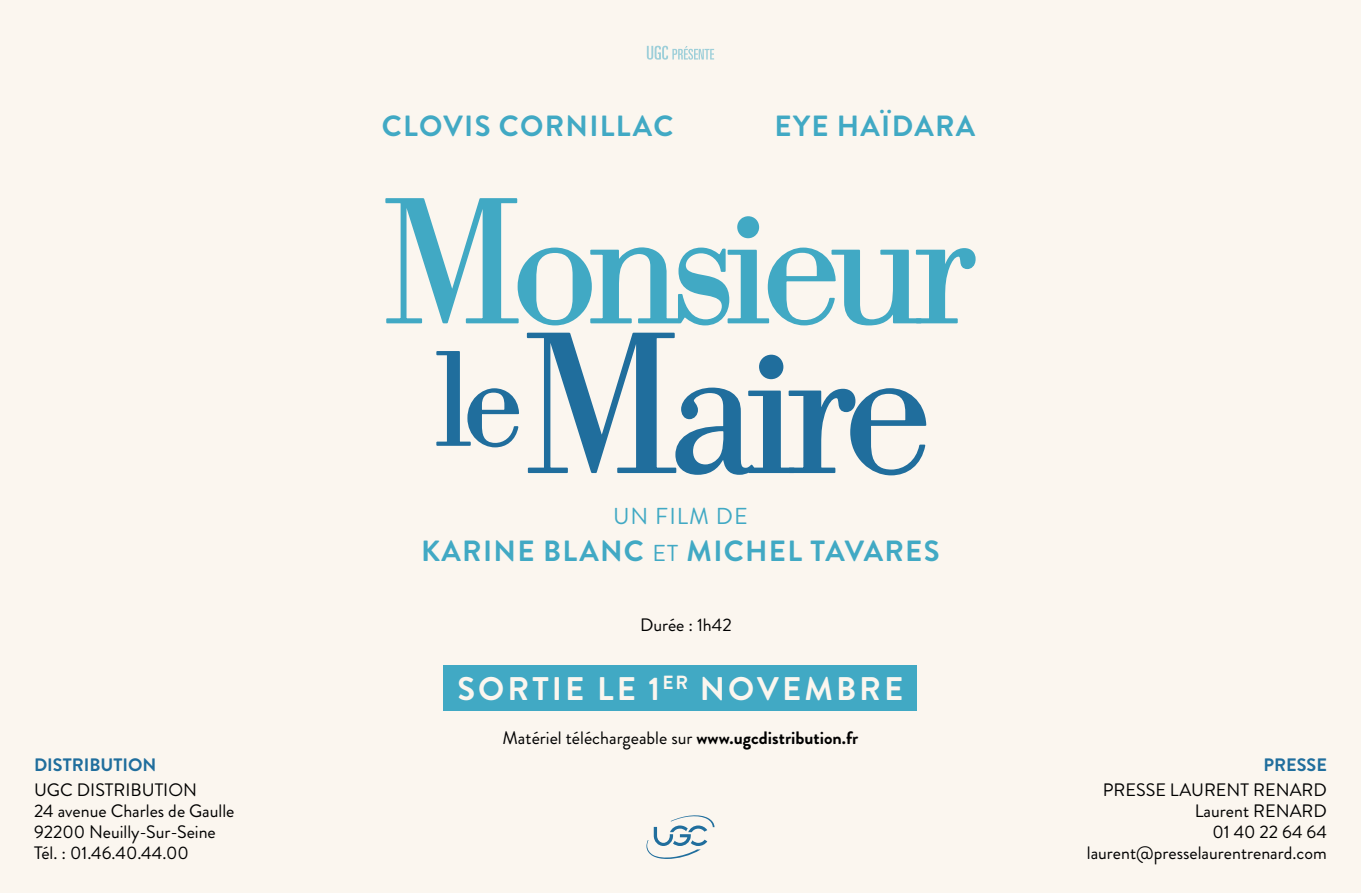
<style>
.page{position:relative;width:1361px;height:893px;background:#fbf6ef}
.page>*{position:absolute;margin:0;border:0;box-sizing:border-box;transform-origin:0 0}
.t1{font:700 32.7px "Brandon Grotesque";letter-spacing:.095em;color:#fbf6ef}
.t2{font:700 29.25px "Brandon Grotesque";letter-spacing:.045em;color:#41a9c4}
.t3{font:23.1px "Brandon Grotesque";letter-spacing:.045em;color:#41a9c4}
.t4{font:18px/21px "Brandon Grotesque";color:#000}
.t5{font:700 18px "Brandon Grotesque";color:#206e9d}
.s1{font-weight:400;font-size:23.1px}
.s2{font-weight:700}
</style>
<div class="page">
<div style="left:444px;top:665px;width:473px;height:46px;background:#41a9c4"></div>
<svg style="left:646px;top:815px;width:68px;height:44px"></svg>
<svg style="left:647px;top:46px;width:67px;height:14px"></svg>
<svg style="left:385px;top:198px;width:591px;height:278px"></svg>
<p class="t5" style="left:34px;top:752px;width:124px">DISTRIBUTION</p>
<p class="t4" style="left:34px;top:779px;width:202px">UGC DISTRIBUTION<br>24 avenue Charles de Gaulle<br>92200 Neuilly-Sur-Seine<br>Tél. : 01.46.40.44.00</p>
<h2 class="t2" style="left:382px;top:105px;width:293px">CLOVIS CORNILLAC</h2>
<h2 class="t2" style="left:774px;top:105px;width:202px">EYE HAÏDARA</h2>
<p class="t3" style="left:613px;top:500px;width:136px">UN FILM DE</p>
<h2 class="t2" style="left:421px;top:530px;width:520px">KARINE BLANC <span class="s1">ET</span> MICHEL TAVARES</h2>
<p class="t4" style="left:640px;top:614px;width:93px">Durée : 1h42</p>
<h1 class="t1" style="left:457px;top:666px;width:447px">SORTIE LE 1<sup>ER</sup> NOVEMBRE</h1>
<p class="t4" style="left:502px;top:728px;width:357px">Matériel téléchargeable sur <span class="s2">www.ugcdistribution.fr</span></p>
<p class="t5" style="left:1263px;top:752px;width:65px">PRESSE</p>
<p class="t4" style="left:1087px;top:779px;width:242px;text-align:right">PRESSE LAURENT RENARD<br>Laurent RENARD<br>01 40 22 64 64 laurent@presselaurentrenard.com</p>
</div>
